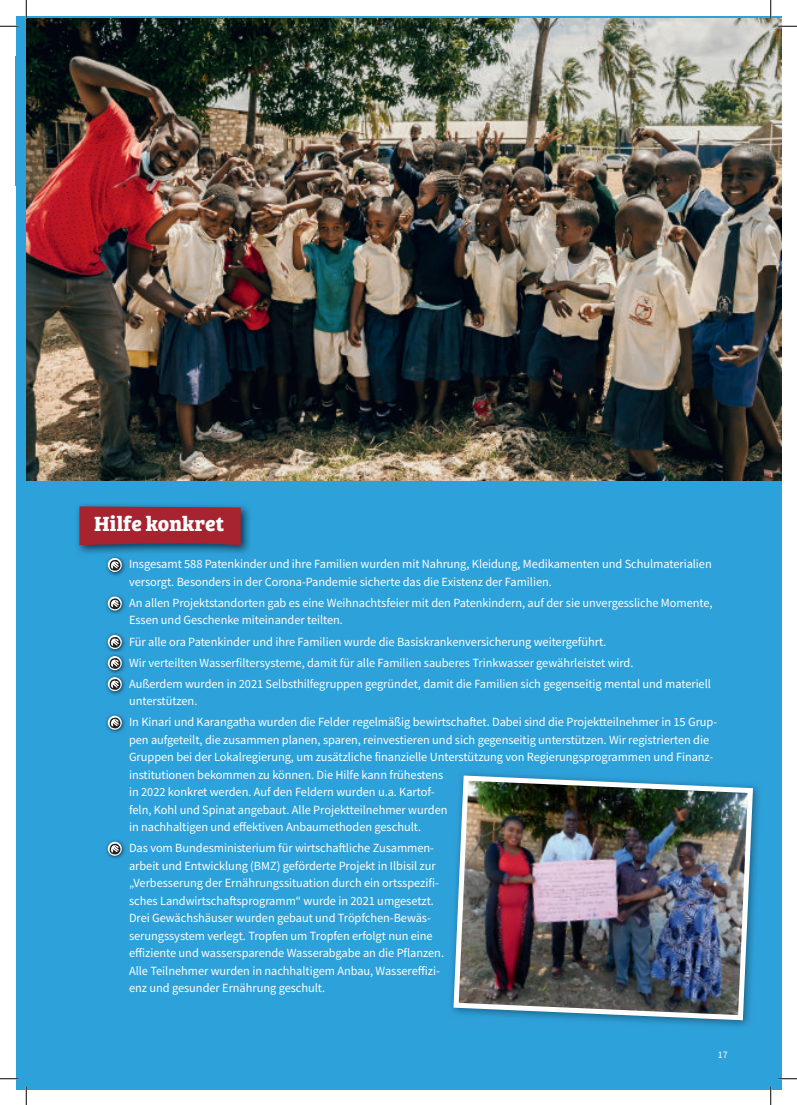
<style>
.page{position:relative;width:797px;height:1105px;background:#fff}
.page>*{position:absolute;margin:0;border:0;box-sizing:border-box;transform-origin:0 0}
.t1{font:700 21.25px "Bree Serif";letter-spacing:.005em;color:#fff}
.t2{font:12.5px/17.5px "Source Sans Pro";letter-spacing:-.005em;color:#fff}
.t3{font:10px "Source Sans Pro";color:#fff}
</style>
<div class="page">
<div style="left:16px;top:16px;width:765px;height:1073px;background:#2ca1da"></div>
<img style="left:77px;top:504px;width:173px;height:50px">
<svg style="left:79px;top:506px;width:162px;height:39px;background:#a02634"></svg>
<img style="left:107px;top:571px;width:17px;height:5px">
<svg style="left:106px;top:556px;width:19px;height:15px"></svg>
<img style="left:106px;top:595px;width:19px;height:19px">
<svg style="left:108px;top:596px;width:14px;height:14px"></svg>
<svg style="left:110px;top:598px;width:11px;height:11px"></svg>
<img style="left:107px;top:633px;width:17px;height:62px">
<div style="left:108px;top:635px;width:14px;height:14px;background:#fff;border-radius:50%"></div>
<svg style="left:106px;top:637px;width:19px;height:53px"></svg>
<img style="left:106px;top:714px;width:19px;height:19px">
<svg style="left:108px;top:716px;width:14px;height:14px"></svg>
<svg style="left:110px;top:717px;width:11px;height:11px"></svg>
<img style="left:106px;top:840px;width:19px;height:19px">
<svg style="left:108px;top:842px;width:14px;height:14px"></svg>
<svg style="left:110px;top:843px;width:11px;height:11px"></svg>
<img style="left:27px;top:18px;width:754px;height:463px">
<img style="left:451px;top:773px;width:304px;height:250px">
<svg style="left:0;top:25px;width:19px;height:2px"></svg>
<svg style="left:778px;top:25px;width:19px;height:2px"></svg>
<svg style="left:0;top:1078px;width:19px;height:1px"></svg>
<svg style="left:778px;top:1078px;width:19px;height:1px"></svg>
<svg style="left:25px;top:0;width:2px;height:19px"></svg>
<svg style="left:25px;top:1086px;width:2px;height:19px"></svg>
<svg style="left:770px;top:0;width:1px;height:19px"></svg>
<svg style="left:770px;top:1086px;width:1px;height:19px"></svg>
<h1 class="t1" style="left:94px;top:507px;width:131px">Hilfe konkret</h1>
<p class="t2" style="left:129px;top:555px;width:584px">Insgesamt 588 Patenkinder und ihre Familien wurden mit Nahrung, Kleidung, Medikamenten und Schulmaterialien versorgt. Besonders in der Corona-Pandemie sicherte das die Existenz der Familien.</p>
<p class="t2" style="left:129px;top:594px;width:585px">An allen Projektstandorten gab es eine Weihnachtsfeier mit den Patenkindern, auf der sie unvergessliche Momente,<br>Essen und Geschenke miteinander teilten.</p>
<p class="t2" style="left:129px;top:631px;width:583px;line-height:21px">Für alle ora Patenkinder und ihre Familien wurde die Basiskrankenversicherung weitergeführt.<br>Wir verteilten Wasserfiltersysteme, damit für alle Familien sauberes Trinkwasser gewährleistet wird.<br>Außerdem wurden in 2021 Selbsthilfegruppen gegründet, damit die Familien sich gegenseitig mental und materiell</p>
<p class="t2" style="left:129px;top:690px;width:589px;line-height:21px">unterstützen.<br>In Kinari und Karangatha wurden die Felder regelmäßig bewirtschaftet. Dabei sind die Projektteilnehmer in 15 Grup-</p>
<p class="t2" style="left:129px;top:731px;width:586px">pen aufgeteilt, die zusammen planen, sparen, reinvestieren und sich gegenseitig unterstützen. Wir registrierten die Gruppen bei der Lokalregierung, um zusätzliche finanzielle Unterstützung von Regierungsprogrammen und Finanz&shy;institutionen bekommen zu können. Die Hilfe kann frühestens<br>in 2022 konkret werden. Auf den Feldern wurden u.a. Kartof-<br>feln, Kohl und Spinat angebaut. Alle Projektteilnehmer wurden<br>in nachhaltigen und effektiven Anbaumethoden geschult.</p>
<p class="t2" style="left:129px;top:839px;width:316px">Das vom Bundesministerium für wirtschaftliche Zusammen&shy;arbeit und Entwicklung (BMZ) geförderte Projekt in Ilbisil zur „Verbesserung der Ernährungssituation durch ein ortsspezifi&shy;sches Landwirtschaftsprogramm“ wurde in 2021 umgesetzt.<br>Drei Gewächshäuser wurden gebaut und Tröpfchen-Bewäs&shy;serungssystem verlegt. Tropfen um Tropfen erfolgt nun eine effiziente und wassersparende Wasserabgabe an die Pflanzen.<br>Alle Teilnehmer wurden in nachhaltigem Anbau, Wassereffizi&shy;enz und gesunder Ernährung geschult.</p>
<p class="t3" style="left:717px;top:1049px;width:11px">17</p>
</div>
